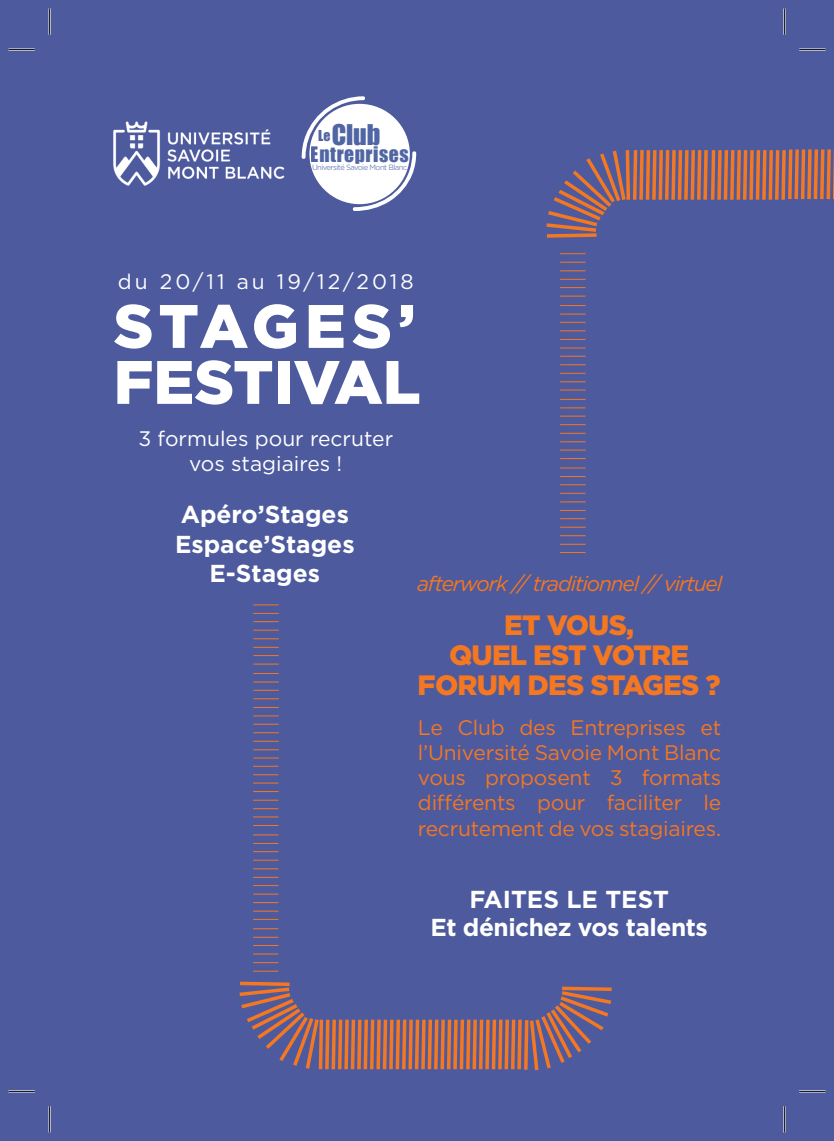
<style>
.page{position:relative;width:834px;height:1141px;background:#fff}
.page>*{position:absolute;margin:0;border:0;box-sizing:border-box;transform-origin:0 0}
.t1{font:900 61.25px/56px "Gotham";color:#fff}
.t2{font:900 28px/29.8px "Gotham";letter-spacing:-.03em;color:#f47721;text-align:center}
.t3{font:26.25px "Impact";color:#253f8e}
.t4{font:700 24.5px/29.4px "Gotham";color:#fff;text-align:center}
.t5{font:700 24.5px/28.3px "Gotham";letter-spacing:-.02em;color:#fff;text-align:center}
.t6{font:21px/25.2px "Gotham";letter-spacing:-.01em;color:#f47721;text-align:justify}
.t7{font:21px/25.2px "Gotham";color:#fff;text-align:center}
.t8{font:italic 21px "Gotham";letter-spacing:-.055em;color:#f47721}
.t9{font:21px "Gotham";letter-spacing:.14em;color:#fff}
.t10{font:19.6px "Impact";letter-spacing:.03em;color:#253f8e}
.t11{font:7.7px "Gotham";letter-spacing:-.07em;color:rgb(37 63 142/.8)}
.s1{font-size:13.83px}
.s2{font-size:13.83px;color:#fff}
</style>
<div class="page">
<div style="left:0;top:0;width:833px;height:1141px;background:#4d5a9e"></div>
<img style="left:113px;top:121px;width:172px;height:65px">
<svg style="left:253px;top:604px;width:26px;height:1px"></svg>
<svg style="left:253px;top:613px;width:26px;height:1px"></svg>
<svg style="left:253px;top:621px;width:26px;height:1px"></svg>
<svg style="left:253px;top:630px;width:26px;height:1px"></svg>
<svg style="left:253px;top:638px;width:26px;height:1px"></svg>
<svg style="left:253px;top:647px;width:26px;height:1px"></svg>
<svg style="left:253px;top:655px;width:26px;height:1px"></svg>
<svg style="left:253px;top:664px;width:26px;height:1px"></svg>
<svg style="left:253px;top:673px;width:26px;height:1px"></svg>
<svg style="left:253px;top:682px;width:26px;height:1px"></svg>
<svg style="left:253px;top:690px;width:26px;height:1px"></svg>
<svg style="left:253px;top:698px;width:26px;height:1px"></svg>
<svg style="left:253px;top:707px;width:26px;height:1px"></svg>
<svg style="left:253px;top:715px;width:26px;height:1px"></svg>
<svg style="left:253px;top:724px;width:26px;height:1px"></svg>
<svg style="left:253px;top:732px;width:26px;height:1px"></svg>
<svg style="left:253px;top:741px;width:26px;height:1px"></svg>
<svg style="left:253px;top:749px;width:26px;height:1px"></svg>
<svg style="left:253px;top:758px;width:26px;height:1px"></svg>
<svg style="left:253px;top:766px;width:25px;height:1px"></svg>
<svg style="left:253px;top:774px;width:25px;height:1px"></svg>
<svg style="left:253px;top:783px;width:25px;height:1px"></svg>
<svg style="left:253px;top:791px;width:25px;height:1px"></svg>
<svg style="left:253px;top:800px;width:25px;height:1px"></svg>
<svg style="left:253px;top:808px;width:25px;height:1px"></svg>
<svg style="left:253px;top:816px;width:25px;height:1px"></svg>
<svg style="left:253px;top:825px;width:25px;height:1px"></svg>
<svg style="left:253px;top:834px;width:25px;height:1px"></svg>
<svg style="left:253px;top:843px;width:25px;height:1px"></svg>
<svg style="left:253px;top:851px;width:25px;height:1px"></svg>
<svg style="left:253px;top:860px;width:25px;height:1px"></svg>
<svg style="left:253px;top:868px;width:25px;height:1px"></svg>
<svg style="left:253px;top:877px;width:25px;height:1px"></svg>
<svg style="left:253px;top:885px;width:25px;height:1px"></svg>
<svg style="left:253px;top:894px;width:25px;height:1px"></svg>
<svg style="left:253px;top:902px;width:25px;height:1px"></svg>
<svg style="left:253px;top:911px;width:25px;height:1px"></svg>
<svg style="left:253px;top:919px;width:25px;height:1px"></svg>
<svg style="left:253px;top:928px;width:25px;height:1px"></svg>
<svg style="left:253px;top:937px;width:25px;height:1px"></svg>
<svg style="left:253px;top:945px;width:25px;height:1px"></svg>
<svg style="left:253px;top:954px;width:25px;height:1px"></svg>
<svg style="left:253px;top:962px;width:25px;height:1px"></svg>
<svg style="left:253px;top:971px;width:25px;height:1px"></svg>
<svg style="left:560px;top:253px;width:25px;height:1px"></svg>
<svg style="left:560px;top:262px;width:25px;height:1px"></svg>
<svg style="left:560px;top:270px;width:25px;height:1px"></svg>
<svg style="left:560px;top:279px;width:25px;height:1px"></svg>
<svg style="left:560px;top:287px;width:25px;height:1px"></svg>
<svg style="left:560px;top:296px;width:25px;height:1px"></svg>
<svg style="left:560px;top:305px;width:25px;height:1px"></svg>
<svg style="left:560px;top:314px;width:25px;height:1px"></svg>
<svg style="left:560px;top:322px;width:25px;height:1px"></svg>
<svg style="left:560px;top:330px;width:25px;height:1px"></svg>
<svg style="left:560px;top:339px;width:25px;height:1px"></svg>
<svg style="left:560px;top:348px;width:25px;height:1px"></svg>
<svg style="left:560px;top:356px;width:25px;height:1px"></svg>
<svg style="left:560px;top:364px;width:25px;height:1px"></svg>
<svg style="left:560px;top:373px;width:25px;height:1px"></svg>
<svg style="left:560px;top:381px;width:25px;height:1px"></svg>
<svg style="left:560px;top:390px;width:25px;height:1px"></svg>
<svg style="left:560px;top:399px;width:25px;height:1px"></svg>
<svg style="left:560px;top:407px;width:25px;height:1px"></svg>
<svg style="left:560px;top:416px;width:25px;height:1px"></svg>
<svg style="left:560px;top:424px;width:25px;height:1px"></svg>
<svg style="left:560px;top:433px;width:25px;height:1px"></svg>
<svg style="left:560px;top:441px;width:25px;height:1px"></svg>
<svg style="left:560px;top:450px;width:25px;height:1px"></svg>
<svg style="left:560px;top:458px;width:25px;height:1px"></svg>
<svg style="left:560px;top:468px;width:25px;height:1px"></svg>
<svg style="left:560px;top:476px;width:25px;height:1px"></svg>
<svg style="left:560px;top:484px;width:25px;height:1px"></svg>
<svg style="left:560px;top:493px;width:25px;height:1px"></svg>
<svg style="left:560px;top:501px;width:25px;height:1px"></svg>
<svg style="left:560px;top:510px;width:25px;height:1px"></svg>
<svg style="left:560px;top:518px;width:25px;height:1px"></svg>
<svg style="left:560px;top:527px;width:25px;height:1px"></svg>
<svg style="left:560px;top:535px;width:25px;height:1px"></svg>
<svg style="left:560px;top:544px;width:25px;height:1px"></svg>
<svg style="left:560px;top:552px;width:25px;height:1px"></svg>
<svg style="left:546px;top:149px;width:285px;height:89px"></svg>
<svg style="left:239px;top:981px;width:373px;height:90px"></svg>
<svg style="left:301px;top:96px;width:115px;height:115px"></svg>
<hr style="left:8px;top:49px;width:27px;height:2px;background:#fff">
<hr style="left:799px;top:49px;width:26px;height:2px;background:#fff">
<hr style="left:8px;top:1090px;width:27px;height:2px;background:#fff">
<hr style="left:799px;top:1090px;width:26px;height:2px;background:#fff">
<hr style="left:49px;top:8px;width:2px;height:27px;background:#fff">
<hr style="left:49px;top:1106px;width:2px;height:26px;background:#fff">
<hr style="left:783px;top:8px;width:2px;height:27px;background:#fff">
<hr style="left:783px;top:1106px;width:2px;height:26px;background:#fff">
<svg style="left:8px;top:49px;width:27px;height:1px"></svg>
<svg style="left:799px;top:49px;width:26px;height:1px"></svg>
<svg style="left:8px;top:1091px;width:27px;height:1px"></svg>
<svg style="left:799px;top:1091px;width:26px;height:1px"></svg>
<svg style="left:49px;top:8px;width:1px;height:27px"></svg>
<svg style="left:49px;top:1106px;width:1px;height:26px"></svg>
<svg style="left:783px;top:8px;width:1px;height:27px"></svg>
<svg style="left:783px;top:1106px;width:1px;height:26px"></svg>
<p class="t3" style="left:318px;top:114px;width:86px"><span class="s1">Le</span>Club<span class="s2">des</span></p>
<p class="t10" style="left:310px;top:139px;width:99px">Entreprises</p>
<p class="t11" style="left:312px;top:163px;width:97px">Université Savoie Mont Blanc</p>
<p class="t9" style="left:118px;top:268px;width:297px">du 20/11 au 19/12/2018</p>
<h1 class="t1" style="left:114px;top:298px;width:308px">STAGES’<br>FESTIVAL</h1>
<p class="t7" style="left:138px;top:426px;width:256px">3 formules pour recruter vos stagiaires !</p>
<p class="t4" style="left:175px;top:500px;width:181px">Apéro’Stages<br>Espace’Stages<br>E-Stages</p>
<p class="t8" style="left:417px;top:570px;width:307px">afterwork // traditionnel // virtuel</p>
<h2 class="t2" style="left:417px;top:610px;width:304px">ET VOUS,<br>QUEL EST VOTRE<br>FORUM DES STAGES ?</h2>
<p class="t6" style="left:418px;top:714px;width:305px">Le Club des Entreprises et l’Université Savoie Mont Blanc vous proposent 3 formats différents pour faciliter le recrutement de vos stagiaires.</p>
<p class="t5" style="left:430px;top:885px;width:279px">FAITES LE TEST<br>Et dénichez vos talents</p>
</div>
